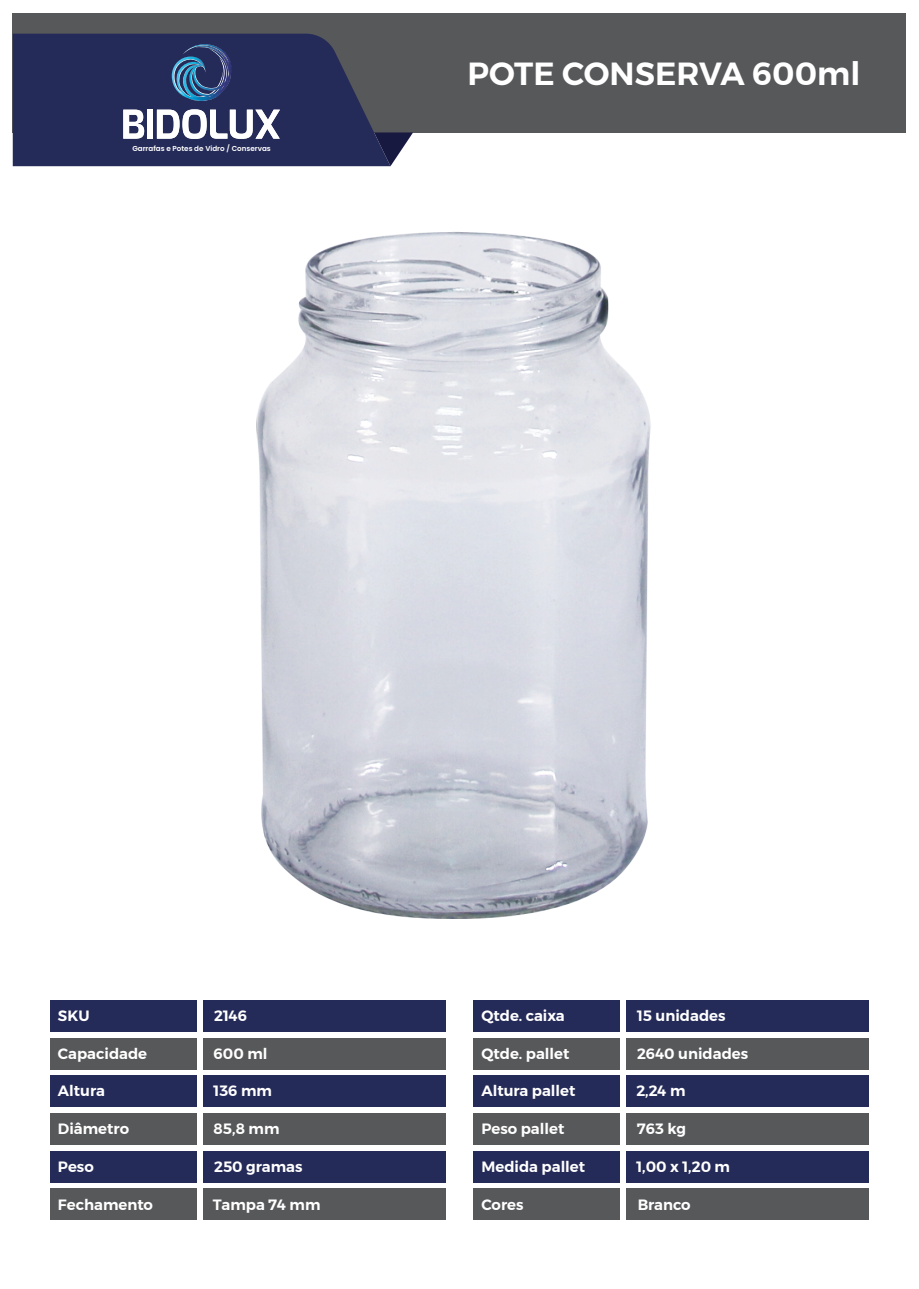
<style>
.page{position:relative;width:919px;height:1289px;background:#fff}
.page>*{position:absolute;margin:0;border:0;box-sizing:border-box;transform-origin:0 0}
.t1{font:600 31.95px "Montserrat";color:#fff}
.t2{font:600 14.85px "Montserrat";color:#fff}
.t3{font:600 7.2px "Poppins";color:#fff}
</style>
<div class="page">
<div style="left:13px;top:13px;width:893px;height:119px;background:#57585a"></div>
<div style="left:13px;top:34px;width:361px;height:132px;background:#252b58"></div>
<svg style="left:374px;top:132px;width:39px;height:34px"></svg>
<img style="left:256px;top:232px;width:395px;height:687px">
<div style="left:50px;top:1000px;width:147px;height:31px;background:#252b58"></div>
<div style="left:50px;top:1037px;width:147px;height:32px;background:#57585a"></div>
<div style="left:50px;top:1075px;width:147px;height:31px;background:#252b58"></div>
<div style="left:50px;top:1113px;width:147px;height:31px;background:#57585a"></div>
<div style="left:50px;top:1150px;width:147px;height:31px;background:#252b58"></div>
<div style="left:50px;top:1188px;width:147px;height:31px;background:#57585a"></div>
<div style="left:203px;top:1000px;width:242px;height:31px;background:#252b58"></div>
<div style="left:203px;top:1037px;width:242px;height:32px;background:#57585a"></div>
<div style="left:203px;top:1075px;width:242px;height:31px;background:#252b58"></div>
<div style="left:203px;top:1113px;width:242px;height:31px;background:#57585a"></div>
<div style="left:203px;top:1150px;width:242px;height:31px;background:#252b58"></div>
<div style="left:203px;top:1188px;width:242px;height:31px;background:#57585a"></div>
<div style="left:473px;top:1000px;width:147px;height:31px;background:#252b58"></div>
<div style="left:473px;top:1037px;width:147px;height:32px;background:#57585a"></div>
<div style="left:473px;top:1075px;width:147px;height:31px;background:#252b58"></div>
<div style="left:473px;top:1113px;width:147px;height:31px;background:#57585a"></div>
<div style="left:473px;top:1150px;width:147px;height:31px;background:#252b58"></div>
<div style="left:473px;top:1188px;width:147px;height:31px;background:#57585a"></div>
<div style="left:626px;top:1000px;width:243px;height:31px;background:#252b58"></div>
<div style="left:626px;top:1037px;width:243px;height:32px;background:#57585a"></div>
<div style="left:626px;top:1075px;width:243px;height:31px;background:#252b58"></div>
<div style="left:626px;top:1113px;width:243px;height:31px;background:#57585a"></div>
<div style="left:626px;top:1150px;width:243px;height:31px;background:#252b58"></div>
<div style="left:626px;top:1188px;width:243px;height:31px;background:#57585a"></div>
<div style="left:147px;top:110px;width:6px;height:29px;background:#fff"></div>
<svg style="left:123px;top:110px;width:21px;height:29px"></svg>
<svg style="left:157px;top:109px;width:123px;height:30px;background:#9295ac"></svg>
<img style="left:172px;top:57px;width:4px;height:42px">
<img style="left:176px;top:57px;width:7px;height:44px">
<img style="left:183px;top:90px;width:44px;height:11px">
<img style="left:189px;top:90px;width:42px;height:6px">
<img style="left:183px;top:44px;width:48px;height:46px">
<p class="t3" style="left:132px;top:145px;width:140px">Garrafas e Potes de Vidro / Conservas</p>
<h1 class="t1" style="left:467px;top:49px;width:394px">POTE CONSERVA 600ml</h1>
<p class="t2" style="left:58px;top:1003px;width:33px">SKU</p>
<p class="t2" style="left:214px;top:1003px;width:35px">2146</p>
<p class="t2" style="left:58px;top:1041px;width:91px">Capacidade</p>
<p class="t2" style="left:213px;top:1041px;width:56px">600 ml</p>
<p class="t2" style="left:58px;top:1079px;width:48px">Altura</p>
<p class="t2" style="left:213px;top:1079px;width:60px">136 mm</p>
<p class="t2" style="left:58px;top:1117px;width:73px">Diâmetro</p>
<p class="t2" style="left:213px;top:1117px;width:67px">85,8 mm</p>
<p class="t2" style="left:58px;top:1155px;width:37px">Peso</p>
<p class="t2" style="left:214px;top:1155px;width:90px">250 gramas</p>
<p class="t2" style="left:58px;top:1192px;width:97px">Fechamento</p>
<p class="t2" style="left:213px;top:1192px;width:109px">Tampa 74 mm</p>
<p class="t2" style="left:481px;top:1003px;width:85px">Qtde. caixa</p>
<p class="t2" style="left:637px;top:1003px;width:90px">15 unidades</p>
<p class="t2" style="left:481px;top:1041px;width:90px">Qtde. pallet</p>
<p class="t2" style="left:637px;top:1041px;width:113px">2640 unidades</p>
<p class="t2" style="left:481px;top:1079px;width:96px">Altura pallet</p>
<p class="t2" style="left:636px;top:1079px;width:51px">2,24 m</p>
<p class="t2" style="left:481px;top:1117px;width:84px">Peso pallet</p>
<p class="t2" style="left:637px;top:1117px;width:50px">763 kg</p>
<p class="t2" style="left:481px;top:1155px;width:105px">Medida pallet</p>
<p class="t2" style="left:636px;top:1155px;width:95px">1,00 x 1,20 m</p>
<p class="t2" style="left:481px;top:1192px;width:44px">Cores</p>
<p class="t2" style="left:637px;top:1192px;width:54px">Branco</p>
</div>
